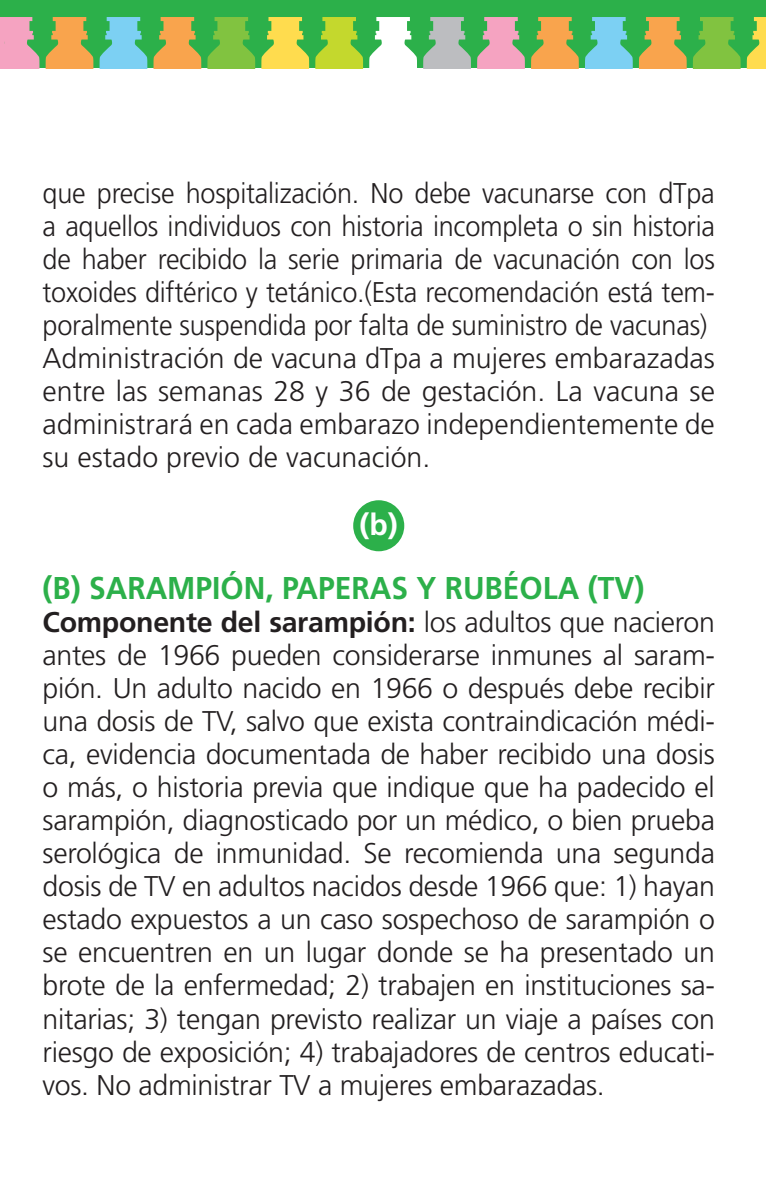
<style>
.page{position:relative;width:766px;height:1191px;background:#fff}
.page>*{position:absolute;margin:0;border:0;box-sizing:border-box;transform-origin:0 0}
.t1{font:700 31.5px "Frutiger";color:#2cb04a;scale:.95 1}
.t2{font:700 30px "Frutiger";color:#fff}
.t3{font:300 28.5px/33px "Frutiger";letter-spacing:-.01em;color:#231f20;text-align:justify}
.t4{font:300 28.5px/33px "Frutiger";letter-spacing:-.01em;color:#231f20;scale:.95 1}
.s1{font-weight:700}
</style>
<div class="page">
<div style="left:353px;top:500px;width:51px;height:51px;background:#2cb04a;border-radius:50%"></div>
<div style="left:0;top:4px;width:5px;height:64px;background:#2cb04a"></div>
<div style="left:4px;top:0;width:761px;height:68px;background:#2cb04a"></div>
<svg style="left:0;top:17px;width:255px;height:51px"></svg>
<svg style="left:315px;top:17px;width:48px;height:51px"></svg>
<svg style="left:261px;top:17px;width:48px;height:51px"></svg>
<svg style="left:369px;top:17px;width:371px;height:51px"></svg>
<svg style="left:746px;top:17px;width:19px;height:51px"></svg>
<svg style="left:0;top:0;width:4px;height:4px"></svg>
<p class="t4" style="left:43px;top:177px;width:709px">que precise hospitalización. No debe vacunarse con dTpa a aquellos individuos con historia incompleta o sin historia de haber recibido la serie primaria de vacunación con los toxoides diftérico y tetánico.(Esta recomendación está tem&shy;poralmente suspendida por falta de suministro de vacunas)<br>Administración de vacuna dTpa a mujeres embarazadas entre las semanas 28 y 36 de gestación. La vacuna se administrará en cada embarazo independientemente de su estado previo de vacunación.</p>
<p class="t2" style="left:359px;top:507px;width:40px">(b)</p>
<p class="t1" style="left:43px;top:570px;width:634px">(B) SARAMPIÓN, PAPERAS Y RUBÉOLA (TV)</p>
<p class="t3" style="left:43px;top:606px;width:673px"><span class="s1">Componente del sarampión:</span> los adultos que nacieron antes de 1966 pueden considerarse inmunes al saram&shy;pión. Un adulto nacido en 1966 o después debe recibir una dosis de TV, salvo que exista contraindicación médi&shy;ca, evidencia documentada de haber recibido una dosis o más, o historia previa que indique que ha padecido el sarampión, diagnosticado por un médico, o bien prueba serológica de inmunidad. Se recomienda una segunda dosis de TV en adultos nacidos desde 1966 que: 1) hayan estado expuestos a un caso sospechoso de sarampión o se encuentren en un lugar donde se ha presentado un brote de la enfermedad; 2) trabajen en instituciones sa&shy;nitarias; 3) tengan previsto realizar un viaje a países con riesgo de exposición; 4) trabajadores de centros educati&shy;vos. No administrar TV a mujeres embarazadas.</p>
</div>
